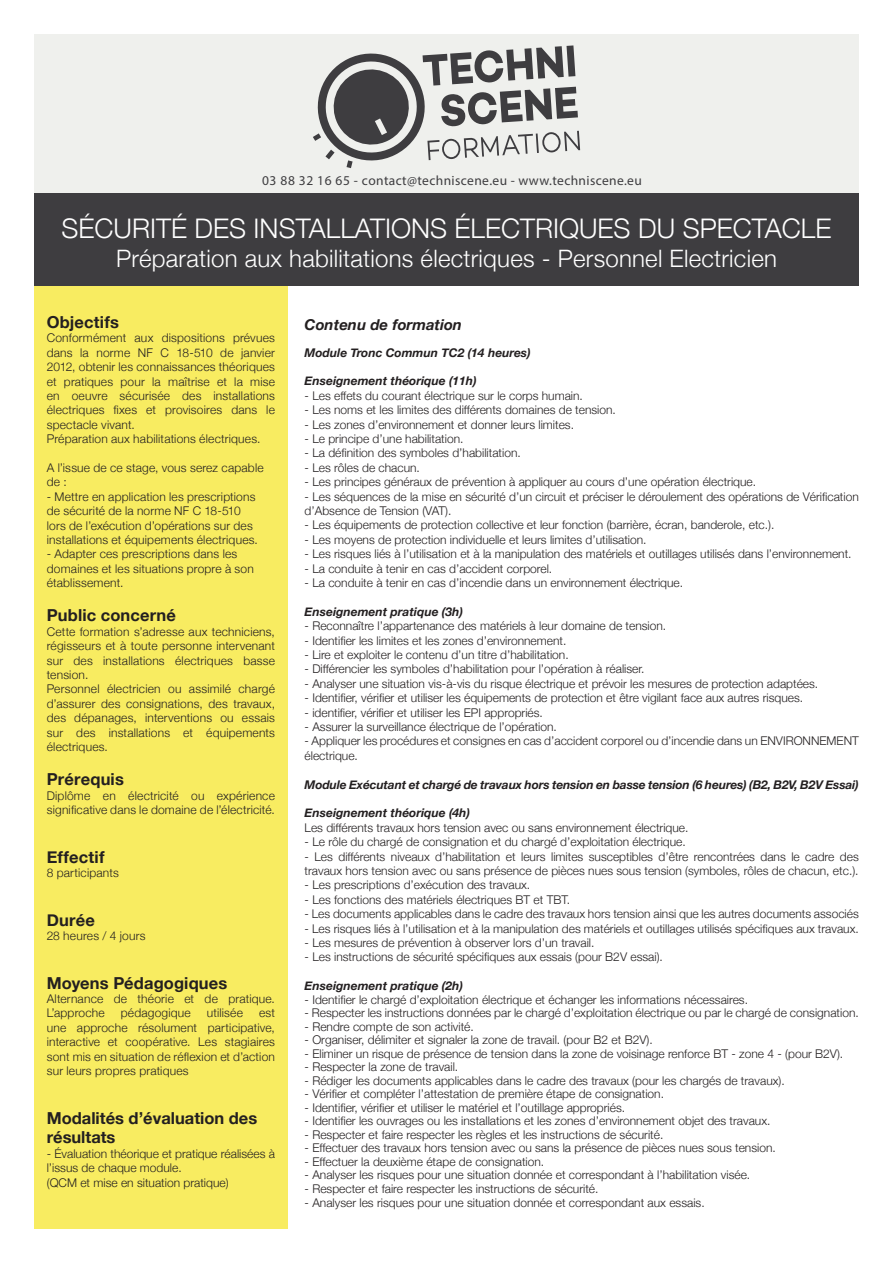
<style>
.page{position:relative;width:893px;height:1263px;background:#fff}
.page>*{position:absolute;margin:0;border:0;box-sizing:border-box;transform-origin:0 0}
.t1{font:300 27px "Helvetica Neue";color:#fff}
.t2{font:300 24px "Helvetica Neue";letter-spacing:.01em;color:#fff}
.t3{font:700 16.5px/19.8px "Helvetica Neue";letter-spacing:.005em;color:#231f20}
.t4{font:italic 700 15px "Helvetica Neue";color:#231f20}
.t5{font:13.5px "Myriad Pro";letter-spacing:.03em;color:#3e3d40}
.t6{font:300 12px/14.4px "Helvetica Neue";color:#231f20}
.t7{font:italic 700 12px "Helvetica Neue";color:#231f20}
</style>
<div class="page">
<div style="left:34px;top:34px;width:825px;height:159px;background:#eff0ed"></div>
<div style="left:34px;top:286px;width:254px;height:943px;background:#f8ec61"></div>
<div style="left:34px;top:193px;width:825px;height:93px;background:#3e3d40"></div>
<svg style="left:313px;top:45px;width:267px;height:123px"></svg>
<p class="t5" style="left:262px;top:173px;width:381px">03 88 32 16 65 - contact@techniscene.eu - www.techniscene.eu</p>
<h1 class="t1" style="left:62px;top:207px;width:771px">SÉCURITÉ DES INSTALLATIONS ÉLECTRIQUES DU SPECTACLE</h1>
<h2 class="t2" style="left:116px;top:239px;width:662px">Préparation aux habilitations électriques - Personnel Electricien</h2>
<h3 class="t3" style="left:47px;top:313px;width:74px">Objectifs</h3>
<p class="t6" style="left:47px;top:330px;width:230px">Conformément aux dispositions prévues dans la norme NF C 18-510 de janvier 2012, obtenir les connaissances théoriques et pratiques pour la maîtrise et la mise en oeuvre sécurisée des installations électriques fixes et provisoires dans le spectacle vivant.<br>Préparation aux habilitations électriques.</p>
<p class="t6" style="left:47px;top:460px;width:218px">A l’issue de ce stage, vous serez capable de :</p>
<p class="t6" style="left:47px;top:489px;width:213px">- Mettre en application les prescriptions de sécurité de la norme NF C 18-510 lors de l’exécution d’opérations sur des installations et équipements électriques.</p>
<p class="t6" style="left:47px;top:546px;width:209px">- Adapter ces prescriptions dans les domaines et les situations propre à son établissement.</p>
<h3 class="t3" style="left:47px;top:606px;width:131px">Public concerné</h3>
<p class="t6" style="left:47px;top:624px;width:230px">Cette formation s’adresse aux techniciens, régisseurs et à toute personne intervenant sur des installations électriques basse tension.<br>Personnel électricien ou assimilé chargé d’assurer des consignations, des travaux, des dépanages, interventions ou essais sur des installations et équipements électriques.</p>
<h3 class="t3" style="left:47px;top:770px;width:79px">Prérequis</h3>
<p class="t6" style="left:47px;top:787px;width:230px">Diplôme en électricité ou expérience significative dans le domaine de l’électricité.</p>
<h3 class="t3" style="left:47px;top:847px;width:59px">Effectif</h3>
<p class="t6" style="left:47px;top:865px;width:74px">8 participants</p>
<h3 class="t3" style="left:47px;top:910px;width:50px">Durée</h3>
<p class="t6" style="left:47px;top:928px;width:100px">28 heures / 4 jours</p>
<h3 class="t3" style="left:47px;top:973px;width:182px">Moyens Pédagogiques</h3>
<p class="t6" style="left:47px;top:991px;width:230px">Alternance de théorie et de pratique.<br>L’approche</p>
<p class="t6" style="left:121px;top:1005px;width:71px">pédagogique</p>
<p class="t6" style="left:207px;top:1005px;width:38px">utilisée</p>
<p class="t6" style="left:47px;top:1005px;width:230px;text-align:justify;text-indent:212px">est une approche résolument participative, interactive et coopérative. Les stagiaires sont mis en situation de réflexion et d’action sur leurs propres pratiques</p>
<h3 class="t3" style="left:47px;top:1108px;width:212px">Modalités d’évaluation des résultats</h3>
<p class="t6" style="left:47px;top:1146px;width:230px">- Évaluation théorique et pratique réalisées à l’issus de chaque module.<br>(QCM et mise en situation pratique)</p>
<p class="t4" style="left:305px;top:312px;width:159px">Contenu de formation</p>
<p class="t7" style="left:305px;top:343px;width:228px">Module Tronc Commun TC2 (14 heures)</p>
<p class="t7" style="left:305px;top:372px;width:174px">Enseignement théorique (11h)</p>
<p class="t6" style="left:305px;top:388px;width:280px">- Les effets du courant électrique sur le corps humain.</p>
<p class="t6" style="left:305px;top:402px;width:313px">- Les noms et les limites des différents domaines de tension.</p>
<p class="t6" style="left:305px;top:416px;width:271px">- Les zones d’environnement et donner leurs limites.</p>
<p class="t6" style="left:305px;top:431px;width:160px">- Le principe d’une habilitation.</p>
<p class="t6" style="left:305px;top:445px;width:218px">- La définition des symboles d’habilitation.</p>
<p class="t6" style="left:305px;top:460px;width:117px">- Les rôles de chacun.</p>
<p class="t6" style="left:305px;top:474px;width:453px">- Les principes généraux de prévention à appliquer au cours d’une opération électrique.</p>
<p class="t6" style="left:305px;top:488px;width:556px">- Les séquences de la mise en sécurité d’un circuit et préciser le déroulement des opérations de Vérification d’Absence de Tension (VAT).</p>
<p class="t6" style="left:305px;top:517px;width:471px">- Les équipements de protection collective et leur fonction (barrière, écran, banderole, etc.).</p>
<p class="t6" style="left:305px;top:532px;width:344px">- Les moyens de protection individuelle et leurs limites d’utilisation.</p>
<p class="t6" style="left:305px;top:546px;width:548px">- Les risques liés à l’utilisation et à la manipulation des matériels et outillages utilisés dans l’environnement.</p>
<p class="t6" style="left:305px;top:560px;width:249px">- La conduite à tenir en cas d’accident corporel.</p>
<p class="t6" style="left:305px;top:575px;width:380px">- La conduite à tenir en cas d’incendie dans un environnement électrique.</p>
<p class="t7" style="left:305px;top:602px;width:160px">Enseignement pratique (3h)</p>
<p class="t6" style="left:305px;top:618px;width:363px">- Reconnaître l’appartenance des matériels à leur domaine de tension.</p>
<p class="t6" style="left:305px;top:632px;width:263px">- Identifier les limites et les zones d’environnement.</p>
<p class="t6" style="left:305px;top:647px;width:266px">- Lire et exploiter le contenu d’un titre d’habilitation.</p>
<p class="t6" style="left:305px;top:661px;width:341px">- Différencier les symboles d’habilitation pour l’opération à réaliser.</p>
<p class="t6" style="left:305px;top:676px;width:515px">- Analyser une situation vis-à-vis du risque électrique et prévoir les mesures de protection adaptées.</p>
<p class="t6" style="left:305px;top:690px;width:500px">- Identifier, vérifier et utiliser les équipements de protection et être vigilant face aux autres risques.</p>
<p class="t6" style="left:305px;top:704px;width:240px">- identifier, vérifier et utiliser les EPI appropriés.</p>
<p class="t6" style="left:305px;top:719px;width:254px">- Assurer la surveillance électrique de l’opération.</p>
<p class="t6" style="left:305px;top:733px;width:556px">- Appliquer les procédures et consignes en cas d’accident corporel ou d’incendie dans un ENVIRONNEMENT électrique.</p>
<p class="t7" style="left:305px;top:775px;width:556px">Module Exécutant et chargé de travaux hors tension en basse tension (6 heures) (B2, B2V, B2V Essai)</p>
<p class="t7" style="left:305px;top:804px;width:167px">Enseignement théorique (4h)</p>
<p class="t6" style="left:305px;top:820px;width:385px">Les différents travaux hors tension avec ou sans environnement électrique.</p>
<p class="t6" style="left:305px;top:834px;width:383px">- Le rôle du chargé de consignation et du chargé d’exploitation électrique.</p>
<p class="t6" style="left:305px;top:848px;width:556px">- Les différents niveaux d’habilitation et leurs limites susceptibles d’être rencontrées dans le cadre des travaux hors tension avec ou sans présence de pièces nues sous tension (symboles, rôles de chacun, etc.).</p>
<p class="t6" style="left:305px;top:877px;width:227px">- Les prescriptions d’exécution des travaux.</p>
<p class="t6" style="left:305px;top:892px;width:267px">- Les fonctions des matériels électriques BT et TBT.</p>
<p class="t6" style="left:305px;top:906px;width:556px">- Les documents applicables dans le cadre des travaux hors tension ainsi que les autres documents associés</p>
<p class="t6" style="left:305px;top:920px;width:556px">- Les risques liés à l’utilisation et à la manipulation des matériels et outillages utilisés spécifiques aux travaux.</p>
<p class="t6" style="left:305px;top:935px;width:291px">- Les mesures de prévention à observer lors d’un travail.</p>
<p class="t6" style="left:305px;top:949px;width:360px">- Les instructions de sécurité spécifiques aux essais (pour B2V essai).</p>
<p class="t7" style="left:305px;top:976px;width:160px">Enseignement pratique (2h)</p>
<p class="t6" style="left:305px;top:992px;width:445px">- Identifier le chargé d’exploitation électrique et échanger les informations nécessaires.</p>
<p class="t6" style="left:305px;top:1005px;width:556px">- Respecter les instructions données par le chargé d’exploitation électrique ou par le chargé de consignation.</p>
<p class="t6" style="left:305px;top:1019px;width:171px">- Rendre compte de son activité.</p>
<p class="t6" style="left:305px;top:1032px;width:350px">- Organiser, délimiter et signaler la zone de travail. (pour B2 et B2V).</p>
<p class="t6" style="left:305px;top:1046px;width:540px">- Eliminer un risque de présence de tension dans la zone de voisinage renforce BT - zone 4 - (pour B2V).</p>
<p class="t6" style="left:305px;top:1059px;width:155px">- Respecter la zone de travail.</p>
<p class="t6" style="left:305px;top:1073px;width:482px">- Rédiger les documents applicables dans le cadre des travaux (pour les chargés de travaux).</p>
<p class="t6" style="left:305px;top:1086px;width:361px">- Vérifier et compléter l’attestation de première étape de consignation.</p>
<p class="t6" style="left:305px;top:1100px;width:322px">- Identifier, vérifier et utiliser le matériel et l’outillage appropriés.</p>
<p class="t6" style="left:305px;top:1113px;width:467px">- Identifier les ouvrages ou les installations et les zones d’environnement objet des travaux.</p>
<p class="t6" style="left:305px;top:1127px;width:360px">- Respecter et faire respecter les règles et les instructions de sécurité.</p>
<p class="t6" style="left:305px;top:1140px;width:473px">- Effectuer des travaux hors tension avec ou sans la présence de pièces nues sous tension.</p>
<p class="t6" style="left:305px;top:1154px;width:241px">- Effectuer la deuxième étape de consignation.</p>
<p class="t6" style="left:305px;top:1167px;width:447px">- Analyser les risques pour une situation donnée et correspondant à l’habilitation visée.</p>
<p class="t6" style="left:305px;top:1181px;width:295px">- Respecter et faire respecter les instructions de sécurité.</p>
<p class="t6" style="left:305px;top:1195px;width:402px">- Analyser les risques pour une situation donnée et correspondant aux essais.</p>
</div>
